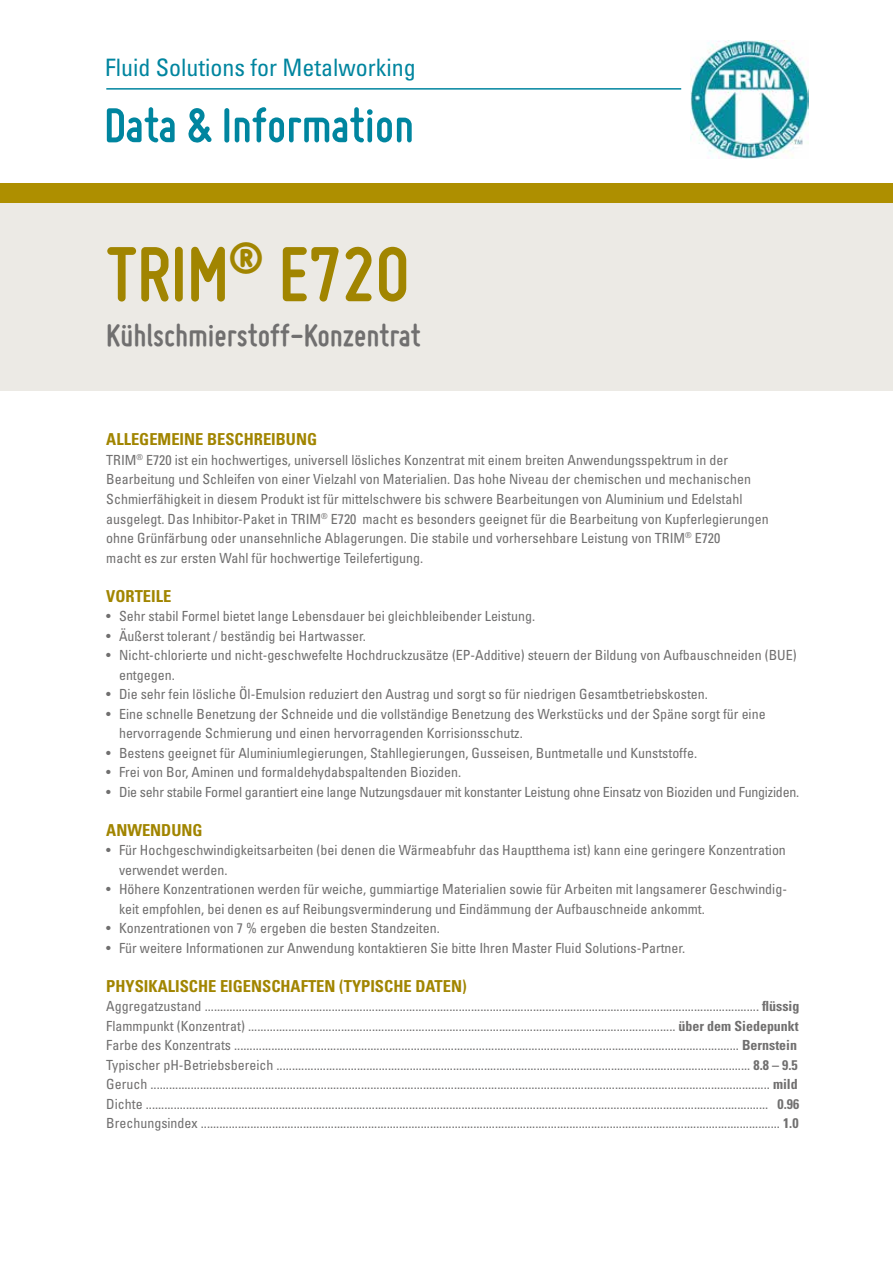
<style>
.page{position:relative;width:893px;height:1263px;background:#fff}
.page>*{position:absolute;margin:0;border:0;box-sizing:border-box;transform-origin:0 0}
.t1{font:700 81px "Miso";color:#a18500}
.t2{font:700 51px "Miso";color:#00859f}
.t3{font:700 33.3px "Miso";color:#706f6f}
.t4{font:condensed 24px "Univers";color:#00859f}
.t5{font:700 condensed 16.5px "Univers LT Std";color:#a18500}
.t6{font:condensed 13.95px/19.5px "Univers LT Std";color:#706f6f}
.s1{font-weight:700}
</style>
<div class="page">
<div style="left:0;top:203px;width:893px;height:187px;background:#eceae5"></div>
<div style="left:0;top:184px;width:893px;height:19px;background:#ae8f00"></div>
<img style="left:691px;top:41px;width:117px;height:118px">
<hr style="left:106px;top:88px;width:575px;height:2px;background:#00859f">
<h3 class="t4" style="left:105px;top:52px;width:312px">Fluid Solutions for Metalworking</h3>
<h2 class="t2" style="left:104px;top:96px;width:311px">Data &amp; Information</h2>
<h1 class="t1" style="left:106px;top:228px;width:305px">TRIM<sup>®</sup> E720</h1>
<h3 class="t3" style="left:106px;top:316px;width:316px">Kühlschmierstoff-Konzentrat</h3>
<p class="t5" style="left:106px;top:429px;width:212px">ALLEGEMEINE BESCHREIBUNG</p>
<p class="t6" style="left:106px;top:450px;width:664px">TRIM<sup>®</sup> E720 ist ein hochwertiges, universell lösliches Konzentrat mit einem breiten Anwendungsspektrum in der Bearbeitung und Schleifen von einer Vielzahl von Materialien. Das hohe Niveau der chemischen und mechanischen Schmierfähigkeit in diesem Produkt ist für mittelschwere bis schwere Bearbeitungen von Aluminium und Edelstahl ausgelegt. Das Inhibitor-Paket in TRIM<sup>®</sup> E720 macht es besonders geeignet für die Bearbeitung von Kupferlegierungen ohne Grünfärbung oder unansehnliche Ablagerungen. Die stabile und vorhersehbare Leistung von TRIM<sup>®</sup> E720<br>macht es zur ersten Wahl für hochwertige Teilefertigung.</p>
<p class="t5" style="left:106px;top:585px;width:67px">VORTEILE</p>
<p class="t6" style="left:106px;top:606px;width:430px">• Sehr stabil Formel bietet lange Lebensdauer bei gleichbleibender Leistung.</p>
<p class="t6" style="left:106px;top:626px;width:261px">• Äußerst tolerant / beständig bei Hartwasser.</p>
<p class="t6" style="left:119px;top:645px;width:679px;text-indent:-13px">• Nicht-chlorierte und nicht-geschwefelte Hochdruckzusätze (EP-Additive) steuern der Bildung von Aufbauschneiden (BUE) entgegen.</p>
<p class="t6" style="left:106px;top:684px;width:603px">• Die sehr fein lösliche Öl-Emulsion reduziert den Austrag und sorgt so für niedrigen Gesamtbetriebskosten.</p>
<p class="t6" style="left:119px;top:704px;width:648px;text-indent:-13px">• Eine schnelle Benetzung der Schneide und die vollständige Benetzung des Werkstücks und der Späne sorgt für eine hervorragende Schmierung und einen hervorragenden Korrisionsschutz.</p>
<p class="t6" style="left:106px;top:743px;width:592px">• Bestens geeignet für Aluminiumlegierungen, Stahllegierungen, Gusseisen, Buntmetalle und Kunststoffe.</p>
<p class="t6" style="left:106px;top:762px;width:357px">• Frei von Bor, Aminen und formaldehydabspaltenden Bioziden.</p>
<p class="t6" style="left:106px;top:782px;width:694px">• Die sehr stabile Formel garantiert eine lange Nutzungsdauer mit konstanter Leistung ohne Einsatz von Bioziden und Fungiziden.</p>
<p class="t5" style="left:106px;top:819px;width:98px">ANWENDUNG</p>
<p class="t6" style="left:119px;top:840px;width:668px;text-indent:-13px">• Für Hochgeschwindigkeitsarbeiten (bei denen die Wärmeabfuhr das Hauptthema ist) kann eine geringere Konzentration verwendet werden.</p>
<p class="t6" style="left:119px;top:879px;width:669px;text-indent:-13px">• Höhere Konzentrationen werden für weiche, gummiartige Materialien sowie für Arbeiten mit langsamerer Geschwindig&shy;keit empfohlen, bei denen es auf Reibungsverminderung und Eindämmung der Aufbauschneide ankommt.</p>
<p class="t6" style="left:106px;top:918px;width:335px">• Konzentrationen von 7 % ergeben die besten Standzeiten.</p>
<p class="t6" style="left:106px;top:938px;width:580px">• Für weitere Informationen zur Anwendung kontaktieren Sie bitte Ihren Master Fluid Solutions-Partner.</p>
<p class="t5" style="left:106px;top:975px;width:362px">PHYSIKALISCHE EIGENSCHAFTEN (TYPISCHE DATEN)</p>
<p class="t6" style="left:106px;top:996px;width:695px">Aggregatzustand ................................................................................................................................................................................... <span class="s1">flüssig </span>Flammpunkt (Konzentrat) .......................................................................................................................................... <span class="s1">über dem Siedepunkt </span>Farbe des Konzentrats ................................................................................................................................................................... <span class="s1">Bernstein </span>Typischer pH-Betriebsbereich ......................................................................................................................................................... <span class="s1">8.8 – 9.5<br></span>Geruch ........................................................................................................................................................................................................ <span class="s1">mild </span>Dichte ......................................................................................................................................................................................................... <span class="s1">0.96<br></span>Brechungsindex ........................................................................................................................................................................................... <span class="s1">1.0</span></p>
</div>
